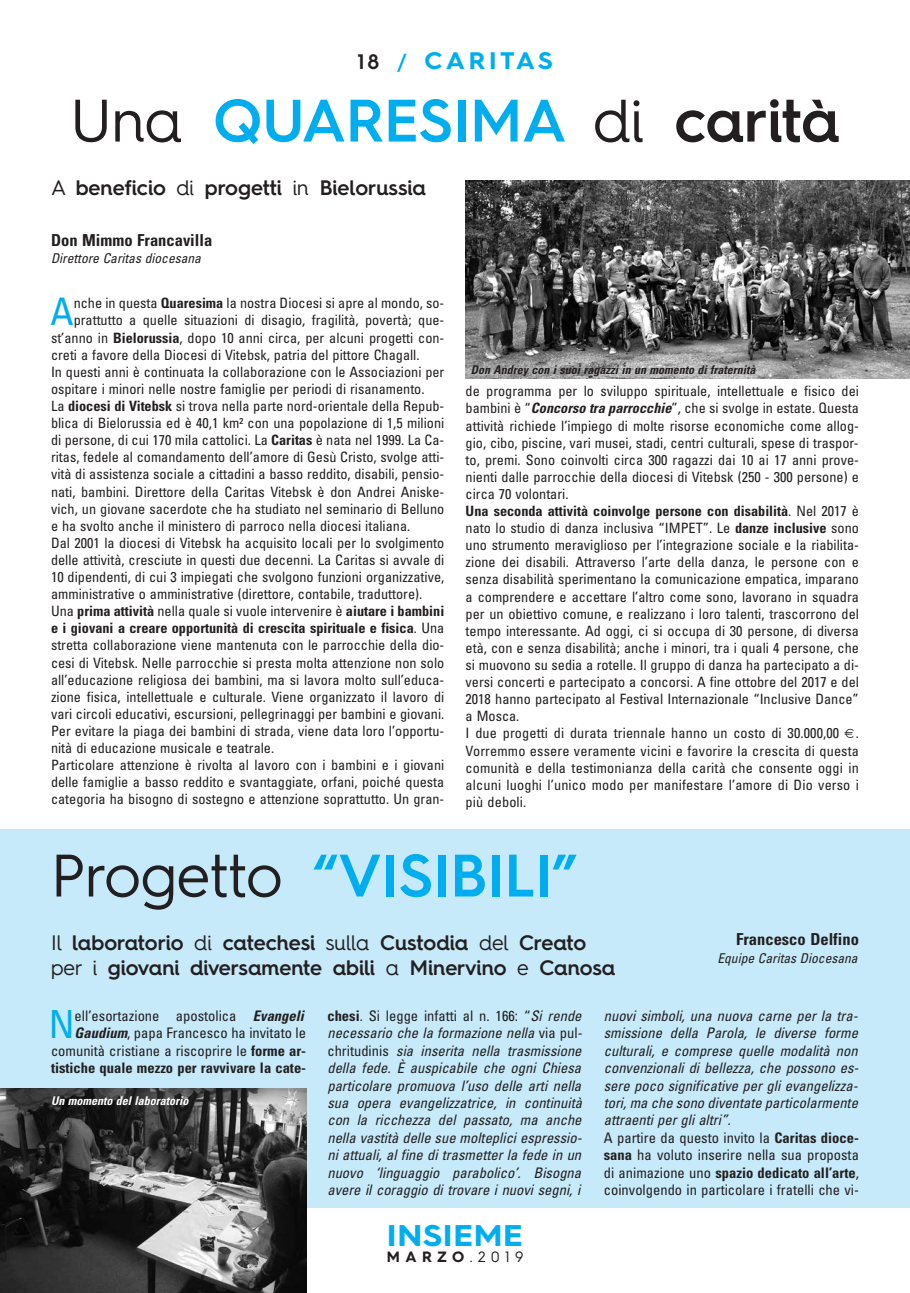
<style>
.page{position:relative;width:910px;height:1293px;background:#fff}
.page>*{position:absolute;margin:0;border:0;box-sizing:border-box;transform-origin:0 0}
.t1{font:600 60px "Hurme Geometric Sans 4";color:#00aeef}
.t2{font:condensed 38.7px "Univers";color:#00aeef}
.t3{font:condensed 37.95px "Univers";color:#00aeef}
.t4{font:700 30px "Hurme Geometric Sans 4";letter-spacing:.02em;color:#00aeef;scale:1.1 1}
.t5{font:700 24px "Hurme Geometric Sans 4";letter-spacing:.15em;color:#00aeef;scale:1.05 1}
.t6{font:600 21px/25.2px "Hurme Geometric Sans 4";color:#231f20}
.t7{font:700 condensed 16.5px "Univers";color:#231f20}
.t8{font:700 15px "Hurme Geometric Sans 4";letter-spacing:.36em;color:#231f20}
.t9{font:italic condensed 14.55px/17.4px "Univers";color:#231f20}
.t10{font:condensed 14.55px/17.5px "Univers";color:#231f20;text-align:right}
.t11{font:condensed 14.25px/17.1px "Univers";color:#231f20}
.t12{font:700 condensed 14.25px "Univers";color:#231f20}
.t13{font:italic condensed 13.5px "Univers";color:#231f20}
.t14{font:italic 700 condensed 12px "Univers";color:#231f20}
.t15{font:italic 700 condensed 12px "Univers";color:#fff}
.s1{font-weight:600;font-size:21px;color:#231f20}
.s2{font-weight:600;font-size:21px}
.s3{font-weight:400;color:#231f20}
.s4{color:#231f20}
.s5{font-weight:400}
.s6{font-weight:700}
.s7{font-weight:700;font-style:italic}
.s8{font-weight:700;font-style:normal}
.s9{font-style:normal}
</style>
<div class="page">
<div style="left:0;top:829px;width:910px;height:379px;background:#c6eafa"></div>
<img style="left:466px;top:181px;width:444px;height:197px">
<img style="left:0;top:1089px;width:306px;height:204px">
<h3 class="t5" style="left:357px;top:47px;width:187px"><span class="s1">18</span> <span class="s2">/</span> CARITAS</h3>
<h1 class="t1" style="left:70px;top:98px;width:771px"><span class="s3">Una</span> QUARESIMA <span class="s3">di</span> <span class="s4">carità</span></h1>
<h3 class="t6" style="left:51px;top:176px;width:376px"><span class="s5">A</span> beneficio <span class="s5">di</span> progetti <span class="s5">in</span> Bielorussia</h3>
<p class="t7" style="left:51px;top:234px;width:163px">Don Mimmo Francavilla</p>
<p class="t13" style="left:51px;top:254px;width:154px">Direttore Caritas diocesana</p>
<h3 class="t3" style="left:51px;top:298px;width:25px">A</h3>
<p class="t11" style="left:74px;top:296px;width:372px">nche in questa <span class="s6">Quaresima</span> la nostra Diocesi si apre al mondo, so-</p>
<p class="t11" style="left:74px;top:313px;width:372px">prattutto a quelle situazioni di disagio, fragilità, povertà; que-</p>
<p class="t11" style="left:51px;top:330px;width:395px">st’anno in <span class="s6">Bielorussia</span>, dopo 10 anni circa, per alcuni progetti con-</p>
<p class="t11" style="left:51px;top:347px;width:370px">creti a favore della Diocesi di Vitebsk, patria del pittore Chagall.</p>
<p class="t11" style="left:51px;top:364px;width:395px">In questi anni è continuata la collaborazione con le Associazioni per</p>
<p class="t11" style="left:51px;top:381px;width:375px">ospitare i minori nelle nostre famiglie per periodi di risanamento.</p>
<p class="t11" style="left:51px;top:399px;width:395px">La <span class="s6">diocesi di Vitebsk</span> si trova nella parte nord-orientale della Repub-</p>
<p class="t11" style="left:51px;top:416px;width:395px">blica di Bielorussia ed è 40,1 km² con una popolazione di 1,5 milioni</p>
<p class="t11" style="left:51px;top:433px;width:395px">di persone, di cui 170 mila cattolici. La <span class="s6">Caritas</span> è nata nel 1999. La Ca-</p>
<p class="t11" style="left:51px;top:450px;width:395px">ritas, fedele al comandamento dell’amore di Gesù Cristo, svolge atti-</p>
<p class="t11" style="left:51px;top:467px;width:395px">vità di assistenza sociale a cittadini a basso reddito, disabili, pensio-</p>
<p class="t11" style="left:51px;top:484px;width:395px">nati, bambini. Direttore della Caritas Vitebsk è don Andrei Aniske-</p>
<p class="t11" style="left:51px;top:501px;width:395px">vich, un giovane sacerdote che ha studiato nel seminario di Belluno</p>
<p class="t11" style="left:51px;top:518px;width:361px">e ha svolto anche il ministero di parroco nella diocesi italiana.</p>
<p class="t11" style="left:51px;top:535px;width:395px">Dal 2001 la diocesi di Vitebsk ha acquisito locali per lo svolgimento</p>
<p class="t11" style="left:51px;top:552px;width:395px">delle attività, cresciute in questi due decenni. La Caritas si avvale di</p>
<p class="t11" style="left:51px;top:570px;width:395px">10 dipendenti, di cui 3 impiegati che svolgono funzioni organizzative,</p>
<p class="t11" style="left:51px;top:587px;width:373px">amministrative o amministrative (direttore, contabile, traduttore).</p>
<p class="t11" style="left:51px;top:604px;width:395px">Una <span class="s6">prima attività</span> nella quale si vuole intervenire è <span class="s6">aiutare i bambini</span></p>
<p class="t12" style="left:51px;top:623px;width:395px">e i giovani a creare opportunità di crescita spirituale e fisica<span class="s5">. Una</span></p>
<p class="t11" style="left:51px;top:638px;width:395px">stretta collaborazione viene mantenuta con le parrocchie della dio-</p>
<p class="t11" style="left:51px;top:655px;width:395px">cesi di Vitebsk. Nelle parrocchie si presta molta attenzione non solo</p>
<p class="t11" style="left:51px;top:672px;width:395px">all’educazione religiosa dei bambini, ma si lavora molto sull’educa-</p>
<p class="t11" style="left:51px;top:689px;width:395px">zione fisica, intellettuale e culturale. Viene organizzato il lavoro di</p>
<p class="t11" style="left:51px;top:706px;width:395px">vari circoli educativi, escursioni, pellegrinaggi per bambini e giovani.</p>
<p class="t11" style="left:51px;top:723px;width:395px">Per evitare la piaga dei bambini di strada, viene data loro l’opportu-</p>
<p class="t11" style="left:51px;top:741px;width:225px">nità di educazione musicale e teatrale.</p>
<p class="t11" style="left:51px;top:758px;width:395px">Particolare attenzione è rivolta al lavoro con i bambini e i giovani</p>
<p class="t11" style="left:51px;top:775px;width:395px">delle famiglie a basso reddito e svantaggiate, orfani, poiché questa</p>
<p class="t11" style="left:51px;top:792px;width:395px">categoria ha bisogno di sostegno e attenzione soprattutto. Un gran-</p>
<p class="t14" style="left:471px;top:366px;width:288px">Don Andrey con i suoi ragazzi in un momento di fraternità</p>
<p class="t11" style="left:466px;top:384px;width:395px">de programma per lo sviluppo spirituale, intellettuale e fisico dei bambini è “<span class="s7">Concorso tra parrocchie</span>”, che si svolge in estate. Questa attività richiede l’impiego di molte risorse economiche come allog&shy;gio, cibo, piscine, vari musei, stadi, centri culturali, spese di traspor&shy;to, premi. Sono coinvolti circa 300 ragazzi dai 10 ai 17 anni prove&shy;nienti dalle parrocchie della diocesi di Vitebsk (250 - 300 persone) e circa 70 volontari.<br><span class="s6">Una seconda attività coinvolge persone con disabilità</span>. Nel 2017 è nato lo studio di danza inclusiva “IMPET”. Le <span class="s6">danze inclusive</span> sono uno strumento meraviglioso per l’integrazione sociale e la riabilita&shy;zione dei disabili. Attraverso l’arte della danza, le persone con e senza disabilità sperimentano la comunicazione empatica, imparano a comprendere e accettare l’altro come sono, lavorano in squadra per un obiettivo comune, e realizzano i loro talenti, trascorrono del tempo interessante. Ad oggi, ci si occupa di 30 persone, di diversa età, con e senza disabilità; anche i minori, tra i quali 4 persone, che si muovono su sedia a rotelle. Il gruppo di danza ha partecipato a di&shy;versi concerti e partecipato a concorsi. A fine ottobre del 2017 e del 2018 hanno partecipato al Festival Internazionale “Inclusive Dance” a Mosca.<br>I due progetti di durata triennale hanno un costo di 30.000,00 .<br>Vorremmo essere veramente vicini e favorire la crescita di questa comunità e della testimonianza della carità che consente oggi in alcuni luoghi l’unico modo per manifestare l’amore di Dio verso i più deboli.</p>
<h1 class="t1" style="left:51px;top:853px;width:527px"><span class="s3">Progetto</span> “VISIBILI”</h1>
<h3 class="t6" style="left:51px;top:931px;width:566px"><span class="s5">Il</span> laboratorio <span class="s5">di</span> catechesi <span class="s5">sulla</span> Custodia <span class="s5">del</span> Creato <span class="s5">per i</span> giovani diversamente abili <span class="s5">a</span> Minervino <span class="s5">e</span> Canosa</h3>
<p class="t7" style="left:736px;top:933px;width:124px">Francesco Delfino</p>
<p class="t13" style="left:717px;top:953px;width:144px">Equipe Caritas Diocesana</p>
<p class="t10" style="left:51px;top:1008px;width:257px">ell’esortazione apostolica <span class="s7">Evangeli Gaudium</span>, papa Francesco ha invitato le comunità cristiane a riscoprire le <span class="s6">forme ar&shy;tistiche quale mezzo per ravvivare la cate-</span></p>
<p class="t9" style="left:327px;top:1008px;width:259px"><span class="s8">chesi</span><span class="s9">. Si legge infatti al n. 166: “</span>Si rende necessario che la formazione nella <span class="s9">v i a p u l - c h r i t u d i n i s</span> sia inserita nella trasmissione della fede. È auspicabile che ogni Chiesa particolare promuova l’uso delle arti nella sua opera evangelizzatrice, in continuità con la ricchezza del passato, ma anche nella vastità delle sue molteplici espressio&shy;ni attuali, al fine di trasmetter la fede in un nuovo ‘linguaggio parabolico’. Bisogna avere il coraggio di trovare i nuovi segni, i</p>
<p class="t9" style="left:604px;top:1008px;width:259px">nuovi simboli, una nuova carne per la tra&shy;smissione della Parola, le diverse forme culturali, e comprese quelle modalità non convenzionali di bellezza, che possono es&shy;sere poco significative per gli evangelizza&shy;tori,ma che sono diventate particolarmente attraenti per gli altri”.<br><span class="s9">A partire da questo invito la</span> <span class="s8">Caritas dioce&shy;sana</span> <span class="s9">ha voluto inserire nella sua proposta di animazione uno</span> <span class="s8">spazio dedicato all’arte</span><span class="s9">, coinvolgendo in particolare i fratelli che vi-</span></p>
<h3 class="t4" style="left:387px;top:1217px;width:125px">INSIEME</h3>
<p class="t8" style="left:387px;top:1247px;width:138px">MARZO<span class="s5">.2019</span></p>
<h2 class="t2" style="left:49px;top:1010px;width:27px">N</h2>
<p class="t15" style="left:51px;top:1096px;width:141px">Un momento del laboratorio</p>
</div>
